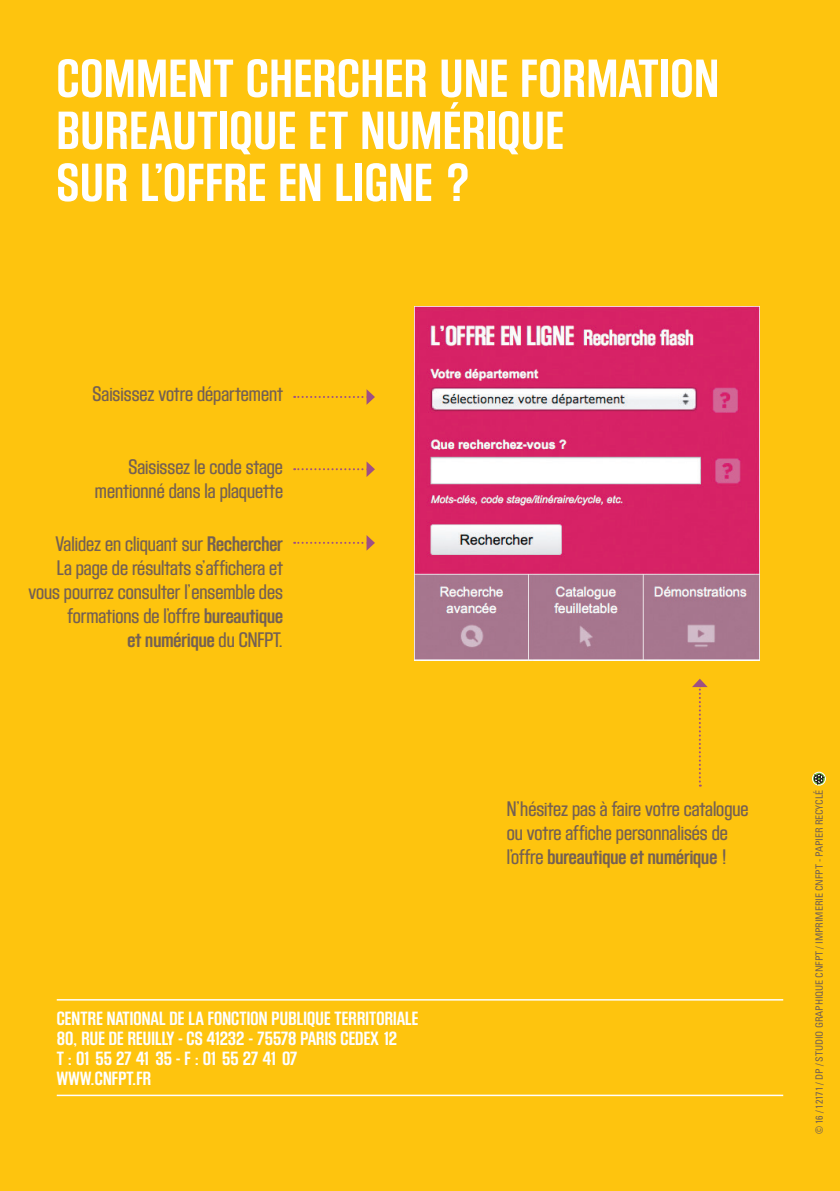
<style>
.page{position:relative;width:840px;height:1191px;background:#fff}
.page>*{position:absolute;margin:0;border:0;box-sizing:border-box;transform-origin:0 0}
.t1{font:56px/52px "Block Gothic Bold Cond";letter-spacing:.02em;color:#fff}
.t2{font:22px/24px "Block Gothic Med Cond";color:#746053;text-align:right}
.t3{font:22px "Block Gothic Bold Cond";color:#746053}
.t4{font:20px/20px "Block Gothic Bold Cond";letter-spacing:.01em;color:#fff}
.t5{font:condensed 10px "Univers";letter-spacing:-.01em;color:#746053}
.s1{font-family:"Block Gothic Bold Cond"}
.s2{font-family:"Block Gothic Med Cond"}
</style>
<div class="page">
<div style="left:0;top:0;width:839px;height:1191px;background:#fec40e"></div>
<hr style="left:839px;top:503px;width:1px;height:241px;background:#c0bbb6">
<hr style="left:839px;top:600px;width:1px;height:144px;background:#b8ab95">
<hr style="left:839px;top:0;width:1px;height:231px;background:#fef5ef">
<svg style="left:839px;top:101px;width:1px;height:130px"></svg>
<hr style="left:839px;top:244px;width:1px;height:246px;background:#f6f3f3">
<hr style="left:839px;top:341px;width:1px;height:148px;background:#b8ab95">
<svg style="left:839px;top:405px;width:1px;height:30px"></svg>
<div style="left:811px;top:772px;width:14px;height:13px;border:1px solid #fff;border-radius:50%"></div>
<svg style="left:813px;top:774px;width:11px;height:9px"></svg>
<hr style="left:57px;top:999px;width:725px;height:1px;background:#fff">
<hr style="left:57px;top:1094px;width:725px;height:2px;background:#fff">
<img style="left:414px;top:306px;width:345px;height:355px">
<svg style="left:294px;top:389px;width:81px;height:16px"></svg>
<svg style="left:294px;top:461px;width:81px;height:16px"></svg>
<svg style="left:294px;top:535px;width:81px;height:15px"></svg>
<svg style="left:692px;top:679px;width:15px;height:107px"></svg>
<h1 class="t1" style="left:57px;top:55px;width:663px">COMMENT CHERCHER UNE FORMATION<br>BUREAUTIQUE ET NUMÉRIQUE<br>SUR L’OFFRE EN LIGNE ?</h1>
<p class="t2" style="left:92px;top:383px;width:192px">Saisissez votre département</p>
<p class="t2" style="left:95px;top:456px;width:189px">Saisissez le code stage mentionné dans la plaquette</p>
<p class="t2" style="left:28px;top:532px;width:256px">Validez en cliquant sur <span class="s1">RECHERCHER<br></span>La page de résultats s’affichera et vous pourrez consulter l’ensemble des formations de l’offre <span class="s1">BUREAUTIQUE</span></p>
<p class="t3" style="left:127px;top:628px;width:157px">ET NUMÉRIQUE <span class="s2">du CNFPT.</span></p>
<p class="t4" style="left:57px;top:1009px;width:363px">CENTRE NATIONAL DE LA FONCTION PUBLIQUE TERRITORIALE 80, RUE DE REUILLY - CS 41232 - 75578 PARIS CEDEX 12<br>T : 01 55 27 41 35 - F : 01 55 27 41 07<br>WWW.CNFPT.FR</p>
<p class="t2" style="left:506px;top:797px;width:243px;text-align:left">N’hésitez pas à faire votre catalogue ou votre affiche personnalisés de</p>
<p class="t3" style="left:506px;top:845px;width:221px"><span class="s2">l’offre</span> BUREAUTIQUE ET NUMÉRIQUE <span class="s2">!</span></p>
<p class="t5" style="left:812px;top:1134px;width:346px;rotate:-90deg">© 16 / 12171 / DP / Stud io graphique CNFPT / imprimerie cnfpt - Papier recyclé</p>
</div>
